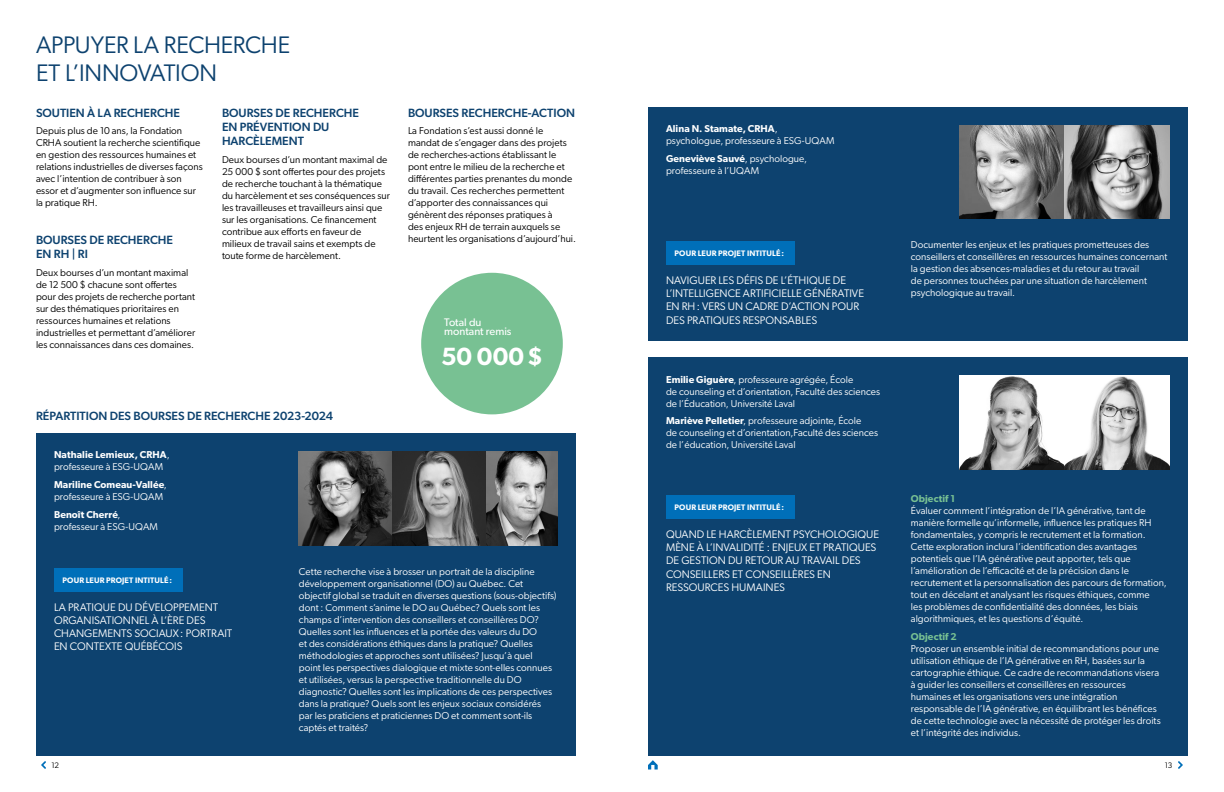
<style>
.page{position:relative;width:1224px;height:792px;background:#fff}
.page>*{position:absolute;margin:0;border:0;box-sizing:border-box;transform-origin:0 0}
.t1{font:600 25px "Gibson";color:#fff}
.t2{font:24px/28.8px "Gibson";letter-spacing:-.005em;color:#0d426f}
.t3{font:500 12px/14.4px "Gibson";color:#0d426f}
.t4{font:11px/13.2px "Gibson";color:#fff}
.t5{font:11px/9.7px "Gibson";color:#fff}
.t6{font:10px/12px "Gibson";letter-spacing:.005em;color:#fff}
.t7{font:10px/12px "Gibson";letter-spacing:.005em;color:#000}
.t8{font:600 10px/12px "Gibson";letter-spacing:.005em;color:#fff}
.t9{font:600 10px "Gibson";letter-spacing:.01em;color:#78c193}
.t10{font:600 8px "Gibson";letter-spacing:.015em;color:#fff}
.t11{font:8px "Gibson";color:#000}
.s1{font-weight:600}
.s2{font-weight:400}
</style>
<div class="page">
<svg style="left:1178px;top:761px;width:5px;height:8px"></svg>
<svg style="left:41px;top:761px;width:5px;height:8px"></svg>
<svg style="left:648px;top:760px;width:10px;height:10px"></svg>
<div style="left:36px;top:434px;width:540px;height:322px;background:#0d426f"></div>
<div style="left:54px;top:568px;width:129px;height:24px;background:#006fb9"></div>
<img style="left:299px;top:452px;width:259px;height:93px">
<div style="left:648px;top:107px;width:540px;height:234px;background:#0d426f"></div>
<div style="left:666px;top:241px;width:129px;height:24px;background:#006fb9"></div>
<img style="left:960px;top:125px;width:210px;height:94px">
<div style="left:648px;top:358px;width:540px;height:398px;background:#0d426f"></div>
<div style="left:666px;top:495px;width:129px;height:24px;background:#006fb9"></div>
<img style="left:960px;top:376px;width:210px;height:93px">
<div style="left:421px;top:273px;width:142px;height:141px;background:#78c193;border-radius:50%"></div>
<h2 class="t2" style="left:36px;top:30px;width:256px">APPUYER LA RECHERCHE<br>ET L’INNOVATION</h2>
<p class="t3" style="left:36px;top:105px;width:146px">SOUTIEN À LA RECHERCHE</p>
<p class="t7" style="left:36px;top:125px;width:168px">Depuis plus de 10 ans, la Fondation CRHA soutient la recherche scientifique en gestion des ressources humaines et relations industrielles de diverses façons avec l’intention de contribuer à son essor et d’augmenter son influence sur la pratique RH.</p>
<p class="t3" style="left:36px;top:233px;width:139px">BOURSES DE RECHERCHE<br>EN RH | RI</p>
<p class="t7" style="left:36px;top:267px;width:161px">Deux bourses d’un montant maximal de 12 500 $ chacune sont offertes pour des projets de recherche portant sur des thématiques prioritaires en ressources humaines et relations industrielles et permettant d’améliorer les connaissances dans ces domaines.</p>
<p class="t3" style="left:222px;top:105px;width:139px">BOURSES DE RECHERCHE<br>EN PRÉVENTION DU<br>HARCÈLEMENT</p>
<p class="t7" style="left:222px;top:154px;width:169px">Deux bourses d’un montant maximal de 25 000 $ sont offertes pour des projets de recherche touchant à la thématique du harcèlement et ses conséquences sur les travailleuses et travailleurs ainsi que sur les organisations. Ce financement contribue aux efforts en faveur de milieux de travail sains et exempts de toute forme de harcèlement.</p>
<p class="t3" style="left:36px;top:408px;width:299px">RÉPARTITION DES BOURSES DE RECHERCHE 2023-2024</p>
<p class="t6" style="left:54px;top:449px;width:117px"><span class="s1">Nathalie Lemieux, CRHA</span>, professeure à ESG-UQAM</p>
<p class="t8" style="left:54px;top:478px;width:114px">Mariline Comeau-Vallée<span class="s2">, professeure à ESG-UQAM</span></p>
<p class="t6" style="left:54px;top:508px;width:106px"><span class="s1">Benoît Cherré</span>, professeur à ESG-UQAM</p>
<p class="t3" style="left:408px;top:105px;width:169px">BOURSES RECHERCHE-ACTION</p>
<p class="t7" style="left:408px;top:125px;width:169px">La Fondation s’est aussi donné le mandat de s’engager dans des projets de recherches-actions établissant le pont entre le milieu de la recherche et différentes parties prenantes du monde du travail. Ces recherches permettent d’apporter des connaissances qui génèrent des réponses pratiques à<br>des enjeux RH de terrain auxquels se heurtent les organisations d’aujourd’hui.</p>
<p class="t5" style="left:444px;top:317px;width:69px">Total du montant remis</p>
<h1 class="t1" style="left:441px;top:342px;width:103px">50 000$</h1>
<p class="t10" style="left:63px;top:575px;width:111px">POUR LEUR PROJET INTITULÉ:</p>
<p class="t4" style="left:54px;top:600px;width:180px">LA PRATIQUE DU DÉVELOPPEMENT<br>ORGANISATIONNEL À L’ÈRE DES<br>CHANGEMENTS SOCIAUX: PORTRAIT<br>EN CONTEXTE QUÉBÉCOIS</p>
<p class="t6" style="left:299px;top:565px;width:259px">Cette recherche vise à brosser un portrait de la discipline développement organisationnel (DO) au Québec. Cet objectif global se traduit en diverses questions (sous-objectifs) dont : Comment s’anime le DO au Québec? Quels sont les champs d’intervention des conseillers et conseillères DO?<br>Quelles sont les influences et la portée des valeurs du DO<br>et des considérations éthiques dans la pratique? Quelles méthodologies et approches sont utilisées? Jusqu’à quel point les perspectives dialogique et mixte sont-elles connues et utilisées, versus la perspective traditionnelle du DO diagnostic? Quelles sont les implications de ces perspectives dans la pratique? Quels sont les enjeux sociaux considérés par les praticiens et praticiennes DO et comment sont-ils captés et traités?</p>
<p class="t6" style="left:666px;top:122px;width:170px"><span class="s1">Alina N. Stamate, CRHA</span>, psychologue, professeure à ESG-UQAM</p>
<p class="t6" style="left:666px;top:152px;width:143px"><span class="s1">Geneviève Sauvé</span>, psychologue, professeure à l’UQAM</p>
<p class="t10" style="left:675px;top:249px;width:111px">POUR LEUR PROJET INTITULÉ:</p>
<p class="t4" style="left:666px;top:273px;width:200px">NAVIGUER LES DÉFIS DE L’ÉTHIQUE DE L’INTELLIGENCE ARTIFICIELLE GÉNÉRATIVE EN RH: VERS UN CADRE D’ACTION POUR DES PRATIQUES RESPONSABLES</p>
<p class="t6" style="left:666px;top:373px;width:216px"><span class="s1">Emilie Giguère</span>, professeure agrégée, École<br>de counseling et d’orientation, Faculté des sciences de l’Éducation, Université Laval</p>
<p class="t6" style="left:666px;top:415px;width:214px"><span class="s1">Mariève Pelletier</span>, professeure adjointe, École<br>de counseling et d’orientation,Faculté des sciences de l’éducation, Université Laval</p>
<p class="t10" style="left:675px;top:502px;width:111px">POUR LEUR PROJET INTITULÉ:</p>
<p class="t4" style="left:666px;top:527px;width:215px">QUAND LE HARCÈLEMENT PSYCHOLOGIQUE MÈNE À L’INVALIDITÉ : ENJEUX ET PRATIQUES DE GESTION DU RETOUR AU TRAVAIL DES CONSEILLERS ET CONSEILLÈRES EN RESSOURCES HUMAINES</p>
<p class="t6" style="left:911px;top:239px;width:258px">Documenter les enjeux et les pratiques prometteuses des conseillers et conseillères en ressources humaines concernant la gestion des absences-maladies et du retour au travail<br>de personnes touchées par une situation de harcèlement psychologique au travail.</p>
<p class="t9" style="left:911px;top:493px;width:46px">Objectif 1</p>
<p class="t6" style="left:911px;top:505px;width:257px">Évaluer comment l’intégration de l’IA générative, tant de manière formelle qu’informelle, influence les pratiques RH fondamentales, y compris le recrutement et la formation.<br>Cette exploration inclura l’identification des avantages potentiels que l’IA générative peut apporter, tels que l’amélioration de l’efficacité et de la précision dans le recrutement et la personnalisation des parcours de formation, tout en décelant et analysant les risques éthiques, comme<br>les problèmes de confidentialité des données, les biais algorithmiques, et les questions d’équité.</p>
<p class="t9" style="left:911px;top:631px;width:47px">Objectif 2</p>
<p class="t6" style="left:911px;top:642px;width:251px">Proposer un ensemble initial de recommandations pour une utilisation éthique de l’IA générative en RH, basées sur la cartographie éthique. Ce cadre de recommandations visera à guider les conseillers et conseillères en ressources humaines et les organisations vers une intégration responsable de l’IA générative, en équilibrant les bénéfices de cette technologie avec la nécessité de protéger les droits et l’intégrité des individus.</p>
<p class="t11" style="left:52px;top:760px;width:9px">12</p>
<p class="t11" style="left:1165px;top:760px;width:9px">13</p>
</div>
